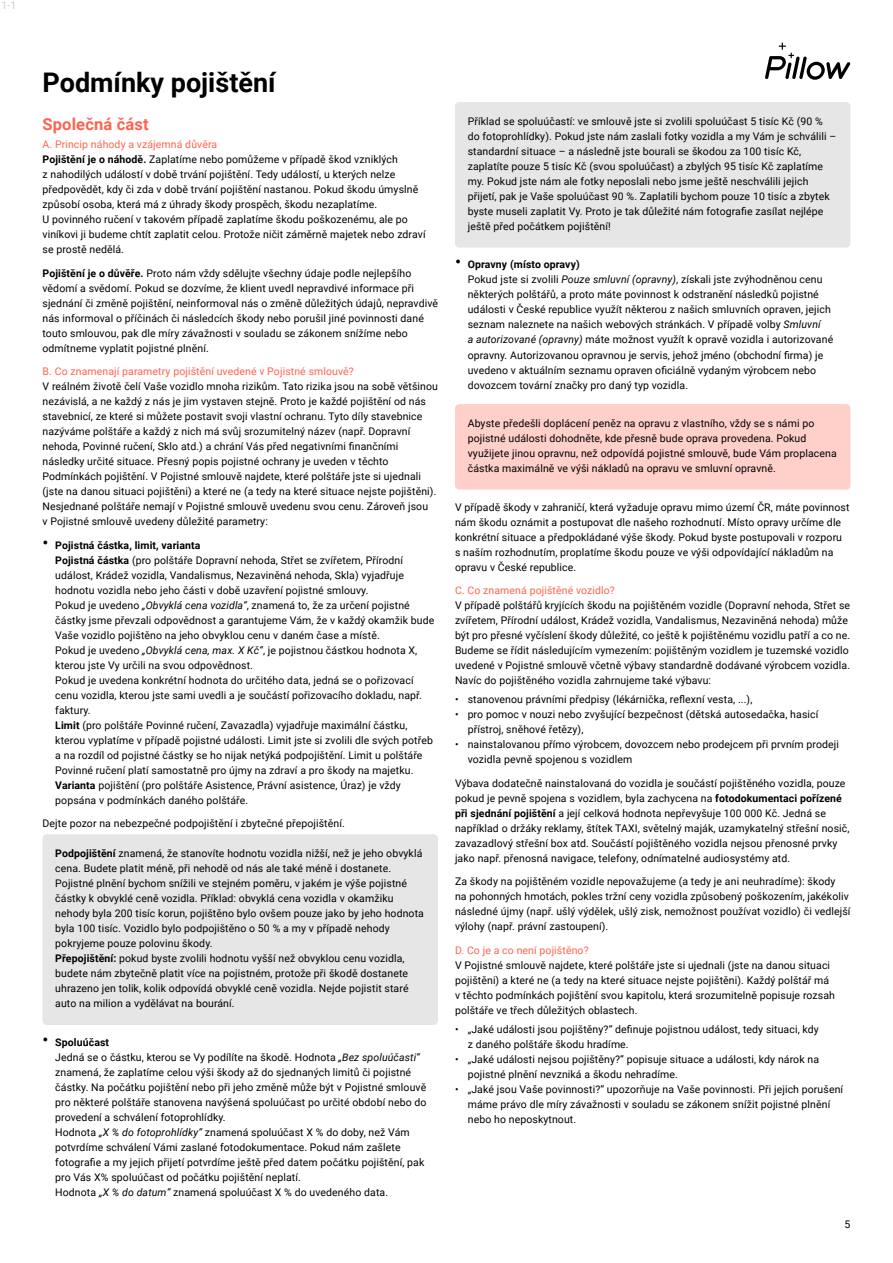
<style>
.page{position:relative;width:893px;height:1263px;background:#fff}
.page>*{position:absolute;margin:0;border:0;box-sizing:border-box;transform-origin:0 0}
.t1{font:700 27px "Roboto";color:#000}
.t2{font:700 16.5px "Roboto";letter-spacing:.01em;color:#ff634f}
.t3{font:10.5px/15px "Roboto";letter-spacing:.01em;color:#000}
.t4{font:10.5px "Roboto";letter-spacing:.01em;color:#ff634f}
.t5{font:10.5px "Roboto";color:#ccc}
.s1{color:#ff634f}
.s2{font-weight:700}
.s3{font-size:18px}
.s4{font-style:italic}
</style>
<div class="page">
<svg style="left:765px;top:43px;width:85px;height:37px"></svg>
<div style="left:43px;top:834px;width:395px;height:191px;background:#e6e6e6;border-radius:4px"></div>
<div style="left:455px;top:102px;width:395px;height:146px;background:#e6e6e6;border-radius:4px"></div>
<div style="left:455px;top:404px;width:395px;height:86px;background:#ffd0ca;border-radius:4px"></div>
<p class="t5" style="left:2px;top:-2px;width:16px">1-1</p>
<h1 class="t1" style="left:43px;top:64px;width:235px">Podmínky pojištění</h1>
<h2 class="t2" style="left:43px;top:113px;width:108px">Společná část</h2>
<p class="t3" style="left:43px;top:136px;width:385px"><span class="s1">A. Princip náhody a vzájemná důvěra<br></span><span class="s2">Pojištění je o náhodě.</span> Zaplatíme nebo pomůžeme v případě škod vzniklých<br>z nahodilých událostí v době trvání pojištění. Tedy událostí, u kterých nelze předpovědět, kdy či zda v době trvání pojištění nastanou. Pokud škodu úmyslně způsobí osoba, která má z úhrady škody prospěch, škodu nezaplatíme.<br>U povinného ručení v takovém případě zaplatíme škodu poškozenému, ale po viníkovi ji budeme chtít zaplatit celou. Protože ničit záměrně majetek nebo zdraví se prostě nedělá.</p>
<p class="t3" style="left:43px;top:265px;width:397px"><span class="s2">Pojištění je o důvěře.</span> Proto nám vždy sdělujte všechny údaje podle nejlepšího vědomí a svědomí. Pokud se dozvíme, že klient uvedl nepravdivé informace při sjednání či změně pojištění, neinformoval nás o změně důležitých údajů, nepravdivě nás informoval o příčinách či následcích škody nebo porušil jiné povinnosti dané touto smlouvou, pak dle míry závažnosti v souladu se zákonem snížíme nebo odmítneme vyplatit pojistné plnění.</p>
<p class="t4" style="left:43px;top:364px;width:313px">B. Co znamenají parametry pojištění uvedené v Pojistné smlouvě?</p>
<p class="t3" style="left:43px;top:378px;width:397px">V reálném životě čelí Vaše vozidlo mnoha rizikům. Tato rizika jsou na sobě většinou nezávislá, a ne každý z nás je jim vystaven stejně. Proto je každé pojištění od nás stavebnicí, ze které si můžete postavit svoji vlastní ochranu. Tyto díly stavebnice nazýváme polštáře a každý z nich má svůj srozumitelný název (např. Dopravní nehoda, Povinné ručení, Sklo atd.) a chrání Vás před negativními finančními následky určité situace. Přesný popis pojistné ochrany je uveden v těchto Podmínkách pojištění. V Pojistné smlouvě najdete, které polštáře jste si ujednali (jste na danou situaci pojištěni) a které ne (a tedy na které situace nejste pojištěni).<br>Nesjednané polštáře nemají v Pojistné smlouvě uvedenu svou cenu. Zároveň jsou<br>v Pojistné smlouvě uvedeny důležité parametry:</p>
<p class="t3" style="left:55px;top:537px;width:381px;text-indent:-13px"><span class="s3">•</span> <span class="s2">Pojistná částka, limit, varianta<br>Pojistná částka</span> (pro polštáře Dopravní nehoda, Střet se zvířetem, Přírodní událost, Krádež vozidla, Vandalismus, Nezaviněná nehoda, Skla) vyjadřuje hodnotu vozidla nebo jeho části v době uzavření pojistné smlouvy.<br>Pokud je uvedeno <span class="s4">„Obvyklá cena vozidla“</span>, znamená to, že za určení pojistné částky jsme převzali odpovědnost a garantujeme Vám, že v každý okamžik bude Vaše vozidlo pojištěno na jeho obvyklou cenu v daném čase a místě.<br>Pokud je uvedeno <span class="s4">„Obvyklá cena, max. X Kč“</span>, je pojistnou částkou hodnota X, kterou jste Vy určili na svou odpovědnost.<br>Pokud je uvedena konkrétní hodnota do určitého data, jedná se o pořizovací cenu vozidla, kterou jste sami uvedli a je součástí pořizovacího dokladu, např. faktury.<br><span class="s2">Limit</span> (pro polštáře Povinné ručení, Zavazadla) vyjadřuje maximální částku, kterou vyplatíme v případě pojistné události. Limit jste si zvolili dle svých potřeb a na rozdíl od pojistné částky se ho nijak netýká podpojištění. Limit u polštáře Povinné ručení platí samostatně pro újmy na zdraví a pro škody na majetku.<br><span class="s2">Varianta</span> pojištění (pro polštáře Asistence, Právní asistence, Úraz) je vždy popsána v podmínkách daného polštáře.</p>
<p class="t3" style="left:43px;top:815px;width:304px">Dejte pozor na nebezpečné podpojištění i zbytečné přepojištění.</p>
<p class="t3" style="left:55px;top:845px;width:370px"><span class="s2">Podpojištění</span> znamená, že stanovíte hodnotu vozidla nižší, než je jeho obvyklá cena. Budete platit méně, při nehodě od nás ale také méně i dostanete.<br>Pojistné plnění bychom snížili ve stejném poměru, v jakém je výše pojistné částky k obvyklé ceně vozidla. Příklad: obvyklá cena vozidla v okamžiku nehody byla 200 tisíc korun, pojištěno bylo ovšem pouze jako by jeho hodnota byla 100 tisíc. Vozidlo bylo podpojištěno o 50 % a my v případě nehody pokryjeme pouze polovinu škody.<br><span class="s2">Přepojištění:</span> pokud byste zvolili hodnotu vyšší než obvyklou cenu vozidla, budete nám zbytečně platit více na pojistném, protože při škodě dostanete uhrazeno jen tolik, kolik odpovídá obvyklé ceně vozidla. Nejde pojistit staré auto na milion a vydělávat na bourání.</p>
<p class="t3" style="left:55px;top:1034px;width:373px;text-indent:-13px"><span class="s3">•</span> <span class="s2">Spoluúčast<br></span>Jedná se o částku, kterou se Vy podílíte na škodě. Hodnota <span class="s4">„Bez spoluúčasti“ </span>znamená, že zaplatíme celou výši škody až do sjednaných limitů či pojistné částky. Na počátku pojištění nebo při jeho změně může být v Pojistné smlouvě pro některé polštáře stanovena navýšená spoluúčast po určité období nebo do provedení a schválení fotoprohlídky.<br>Hodnota <span class="s4">„X % do fotoprohlídky“</span> znamená spoluúčast X % do doby, než Vám potvrdíme schválení Vámi zaslané fotodokumentace. Pokud nám zašlete fotografie a my jejich přijetí potvrdíme ještě před datem počátku pojištění, pak pro Vás X% spoluúčast od počátku pojištění neplatí.<br>Hodnota <span class="s4">„X % do datum“</span> znamená spoluúčast X % do uvedeného data.</p>
<p class="t3" style="left:468px;top:113px;width:370px">Příklad se spoluúčastí: ve smlouvě jste si zvolili spoluúčast 5 tisíc Kč (90 % do fotoprohlídky). Pokud jste nám zaslali fotky vozidla a my Vám je schválili – standardní situace – a následně jste bourali se škodou za 100 tisíc Kč, zaplatíte pouze 5 tisíc Kč (svou spoluúčast) a zbylých 95 tisíc Kč zaplatíme my. Pokud jste nám ale fotky neposlali nebo jsme ještě neschválili jejich přijetí, pak je Vaše spoluúčast 90 %. Zaplatili bychom pouze 10 tisíc a zbytek byste museli zaplatit Vy. Proto je tak důležité nám fotografie zasílat nejlépe ještě před počátkem pojištění!</p>
<p class="t3" style="left:468px;top:257px;width:367px;text-indent:-13px"><span class="s3">•</span> <span class="s2">Opravny (místo opravy)<br></span>Pokud jste si zvolili <span class="s4">Pouze smluvní (opravny)</span>, získali jste zvýhodněnou cenu některých polštářů, a proto máte povinnost k odstranění následků pojistné události v České republice využít některou z našich smluvních opraven, jejich seznam naleznete na našich webových stránkách. V případě volby <span class="s4">Smluvní<br>a autorizované (opravny)</span> máte možnost využít k opravě vozidla i autorizované opravny. Autorizovanou opravnou je servis, jehož jméno (obchodní firma) je uvedeno v aktuálním seznamu opraven oficiálně vydaným výrobcem nebo dovozcem tovární značky pro daný typ vozidla.</p>
<p class="t3" style="left:468px;top:415px;width:370px">Abyste předešli doplácení peněz na opravu z vlastního, vždy se s námi po pojistné události dohodněte, kde přesně bude oprava provedena. Pokud využijete jinou opravnu, než odpovídá pojistné smlouvě, bude Vám proplacena částka maximálně ve výši nákladů na opravu ve smluvní opravně.</p>
<p class="t3" style="left:455px;top:499px;width:396px">V případě škody v zahraničí, která vyžaduje opravu mimo území ČR, máte povinnost nám škodu oznámit a postupovat dle našeho rozhodnutí. Místo opravy určíme dle konkrétní situace a předpokládané výše škody. Pokud byste postupovali v rozporu s naším rozhodnutím, proplatíme škodu pouze ve výši odpovídající nákladům na opravu v České republice.</p>
<p class="t4" style="left:455px;top:583px;width:161px">C. Co znamená pojištěné vozidlo?</p>
<p class="t3" style="left:455px;top:597px;width:397px">V případě polštářů kryjících škodu na pojištěném vozidle (Dopravní nehoda, Střet se zvířetem, Přírodní událost, Krádež vozidla, Vandalismus, Nezaviněná nehoda) může být pro přesné vyčíslení škody důležité, co ještě k pojištěnému vozidlu patří a co ne.<br>Budeme se řídit následujícím vymezením: pojištěným vozidlem je tuzemské vozidlo uvedené v Pojistné smlouvě včetně výbavy standardně dodávané výrobcem vozidla.<br>Navíc do pojištěného vozidla zahrnujeme také výbavu:</p>
<p class="t3" style="left:455px;top:692px;width:299px">• stanovenou právními předpisy (lékárnička, reflexní vesta, ...),</p>
<p class="t3" style="left:468px;top:707px;width:352px;text-indent:-13px">• pro pomoc v nouzi nebo zvyšující bezpečnost (dětská autosedačka, hasicí přístroj, sněhové řetězy),</p>
<p class="t3" style="left:468px;top:737px;width:373px;text-indent:-13px">• nainstalovanou přímo výrobcem, dovozcem nebo prodejcem při prvním prodeji vozidla pevně spojenou s vozidlem</p>
<p class="t3" style="left:455px;top:775px;width:396px">Výbava dodatečně nainstalovaná do vozidla je součástí pojištěného vozidla, pouze pokud je pevně spojena s vozidlem, byla zachycena na <span class="s2">fotodokumentaci pořízené při sjednání pojištění</span> a její celková hodnota nepřevyšuje 100 000 Kč. Jedná se například o držáky reklamy, štítek TAXI, světelný maják, uzamykatelný střešní nosič, zavazadlový střešní box atd. Součástí pojištěného vozidla nejsou přenosné prvky jako např. přenosná navigace, telefony, odnímatelné audiosystémy atd.</p>
<p class="t3" style="left:455px;top:874px;width:397px">Za škody na pojištěném vozidle nepovažujeme (a tedy je ani neuhradíme): škody<br>na pohonných hmotách, pokles tržní ceny vozidla způsobený poškozením, jakékoliv následné újmy (např. ušlý výdělek, ušlý zisk, nemožnost používat vozidlo) či vedlejší výlohy (např. právní zastoupení).</p>
<p class="t4" style="left:455px;top:943px;width:135px">D. Co je a co není pojištěno?</p>
<p class="t3" style="left:455px;top:957px;width:381px">V Pojistné smlouvě najdete, které polštáře jste si ujednali (jste na danou situaci pojištěni) a které ne (a tedy na které situace nejste pojištěni). Každý polštář má v těchto podmínkách pojištění svou kapitolu, která srozumitelně popisuje rozsah polštáře ve třech důležitých oblastech.</p>
<p class="t3" style="left:468px;top:1021px;width:353px;text-indent:-13px">• „Jaké události jsou pojištěny?“ definuje pojistnou událost, tedy situaci, kdy z daného polštáře škodu hradíme.</p>
<p class="t3" style="left:468px;top:1051px;width:353px;text-indent:-13px">• „Jaké události nejsou pojištěny?“ popisuje situace a události, kdy nárok na pojistné plnění nevzniká a škodu nehradíme.</p>
<p class="t3" style="left:468px;top:1082px;width:377px;text-indent:-13px">• „Jaké jsou Vaše povinnosti?“ upozorňuje na Vaše povinnosti. Při jejich porušení máme právo dle míry závažnosti v souladu se zákonem snížit pojistné plnění nebo ho neposkytnout.</p>
<p class="t3" style="left:844px;top:1217px;width:7px">5</p>
</div>
